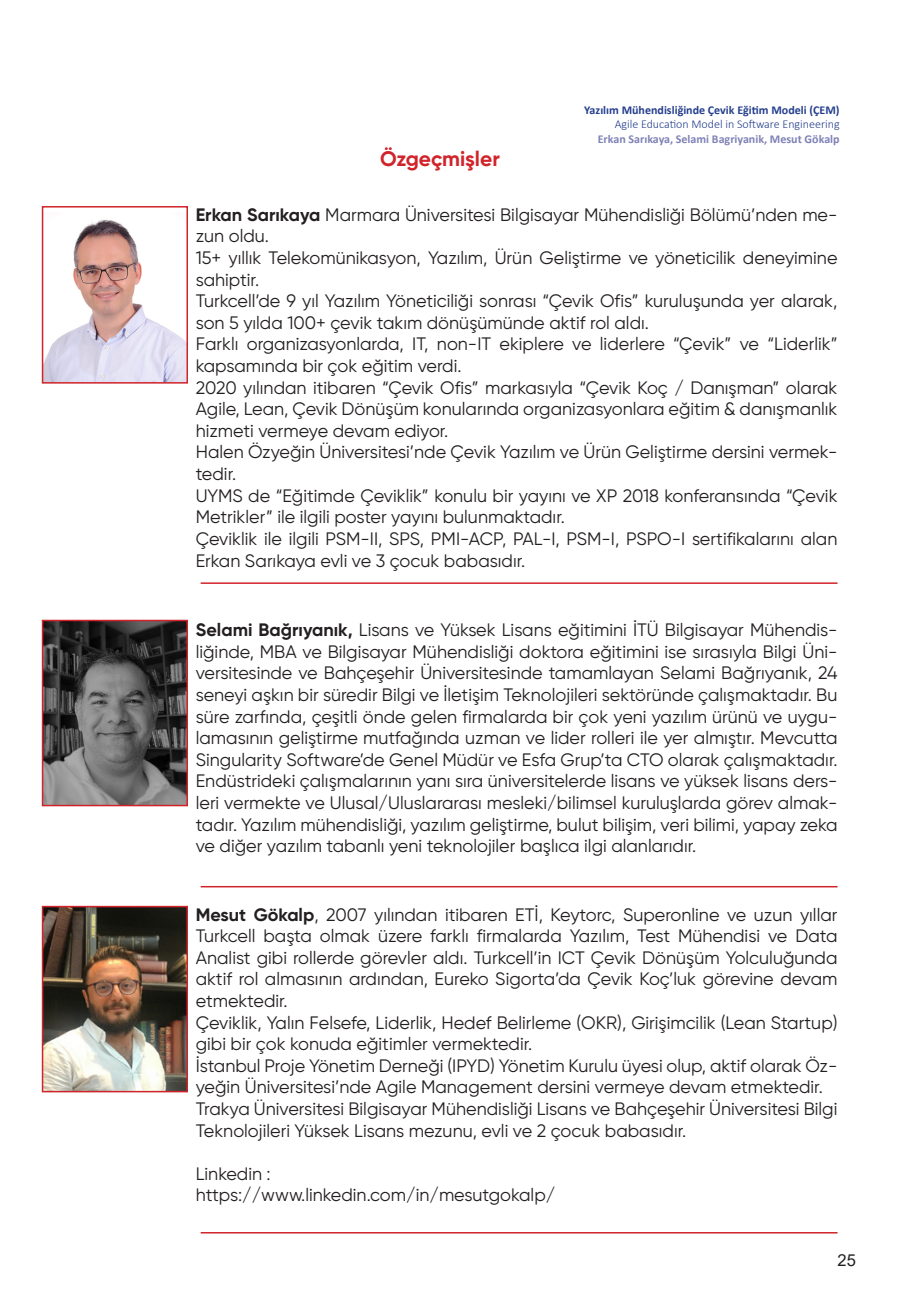
<style>
.page{position:relative;width:915px;height:1306px;background:#fff}
.page>*{position:absolute;margin:0;border:0;box-sizing:border-box;transform-origin:0 0}
.t1{font:700 21px "Gilroy";color:#d1232a}
.t2{font:18px/21.6px "Gilroy";color:#231f20}
.t3{font:16.5px "Arial";color:#231f20}
.t4{font:700 12px "Calibri";color:#253f8e}
.t5{font:700 12px "Calibri";color:#7f81b6}
.t6{font:300 12px "Calibri";color:#253f8e}
.s1{font-weight:700}
</style>
<div class="page">
<img style="left:45px;top:220px;width:140px;height:160px">
<div style="left:42px;top:206px;width:146px;height:177px;border:2px solid #d1232a"></div>
<img style="left:45px;top:622px;width:140px;height:181px">
<div style="left:42px;top:619px;width:146px;height:187px;border:2px solid #d1232a"></div>
<img style="left:45px;top:908px;width:140px;height:181px">
<div style="left:42px;top:905px;width:146px;height:187px;border:2px solid #d1232a"></div>
<hr style="left:200px;top:582px;width:637px;height:2px;background:#d1232a">
<hr style="left:200px;top:886px;width:637px;height:1px;background:#d1232a">
<hr style="left:200px;top:1231px;width:637px;height:2px;background:#d1232a">
<p class="t1" style="left:380px;top:145px;width:121px">Özgeçmişler</p>
<p class="t4" style="left:584px;top:101px;width:257px">Yazılım Mühendisliğinde Çevik Eğitim Modeli (ÇEM)</p>
<p class="t6" style="left:614px;top:117px;width:226px">Agile Education Model in Software Engineering</p>
<p class="t5" style="left:597px;top:130px;width:243px">Erkan Sarıkaya, Selami Bagriyanik, Mesut Gökalp</p>
<p class="t2" style="left:196px;top:203px;width:643px"><span class="s1">Erkan Sarıkaya</span> Marmara Üniversitesi Bilgisayar Mühendisliği Bölümü’nden me&shy;zun oldu.</p>
<p class="t2" style="left:196px;top:247px;width:643px">15+ yıllık Telekomünikasyon, Yazılım, Ürün Geliştirme ve yöneticilik deneyimine sahiptir.</p>
<p class="t2" style="left:196px;top:290px;width:643px">Turkcell’de 9 yıl Yazılım Yöneticiliği sonrası “Çevik Ofis” kuruluşunda yer alarak, son 5 yılda 100+ çevik takım dönüşümünde aktif rol aldı.</p>
<p class="t2" style="left:196px;top:333px;width:643px">Farklı organizasyonlarda, IT, non-IT ekiplere ve liderlere “Çevik” ve “Liderlik” kapsamında bir çok eğitim verdi.</p>
<p class="t2" style="left:196px;top:376px;width:643px;text-align:justify">2020 yılından itibaren “Çevik Ofis” markasıyla “Çevik Koç / Danışman” olarak Agile, Lean, Çevik Dönüşüm konularında organizasyonlara eğitim &amp; danışmanlık hizmeti vermeye devam ediyor.</p>
<p class="t2" style="left:196px;top:441px;width:643px">Halen Özyeğin Üniversitesi’nde Çevik Yazılım ve Ürün Geliştirme dersini vermek&shy;tedir.</p>
<p class="t2" style="left:196px;top:484px;width:643px">UYMS de “Eğitimde Çeviklik” konulu bir yayını ve XP 2018 konferansında “Çevik<br>Metrikler” ile ilgili poster yayını bulunmaktadır.</p>
<p class="t2" style="left:196px;top:527px;width:643px">Çeviklik ile ilgili PSM-II, SPS, PMI-ACP, PAL-I, PSM-I, PSPO-I sertifikalarını alan<br>Erkan Sarıkaya evli ve 3 çocuk babasıdır.</p>
<p class="t2" style="left:196px;top:619px;width:643px;text-align:justify"><span class="s1">Selami Bağrıyanık,</span> Lisans ve Yüksek Lisans eğitimini İTÜ Bilgisayar Mühendis&shy;liğinde, MBA ve Bilgisayar Mühendisliği doktora eğitimini ise sırasıyla Bilgi Üni&shy;versitesinde ve Bahçeşehir Üniversitesinde tamamlayan Selami Bağrıyanık, 24 seneyi aşkın bir süredir Bilgi ve İletişim Teknolojileri sektöründe çalışmaktadır. Bu süre zarfında, çeşitli önde gelen firmalarda bir çok yeni yazılım ürünü ve uygu&shy;lamasının geliştirme mutfağında uzman ve lider rolleri ile yer almıştır. Mevcutta Singularity Software’de Genel Müdür ve Esfa Grup’ta CTO olarak çalışmaktadır.<br>Endüstrideki çalışmalarının yanı sıra üniversitelerde lisans ve yüksek lisans ders&shy;leri vermekte ve Ulusal/Uluslararası mesleki/bilimsel kuruluşlarda görev almak&shy;tadır. Yazılım mühendisliği, yazılım geliştirme, bulut bilişim, veri bilimi, yapay zeka ve diğer yazılım tabanlı yeni teknolojiler başlıca ilgi alanlarıdır.</p>
<p class="t2" style="left:196px;top:903px;width:643px;text-align:justify"><span class="s1">Mesut Gökalp</span>, 2007 yılından itibaren ETİ, Keytorc, Superonline ve uzun yıllar Turkcell başta olmak üzere farklı firmalarda Yazılım, Test Mühendisi ve Data Analist gibi rollerde görevler aldı. Turkcell’in ICT Çevik Dönüşüm Yolculuğunda aktif rol almasının ardından, Eureko Sigorta’da Çevik Koç’luk görevine devam etmektedir.</p>
<p class="t2" style="left:196px;top:1011px;width:643px">Çeviklik, Yalın Felsefe, Liderlik, Hedef Belirleme (OKR), Girişimcilik (Lean Startup) gibi bir çok konuda eğitimler vermektedir.</p>
<p class="t2" style="left:196px;top:1054px;width:643px">İstanbul Proje Yönetim Derneği (IPYD) Yönetim Kurulu üyesi olup, aktif olarak Öz&shy;yeğin Üniversitesi’nde Agile Management dersini vermeye devam etmektedir.</p>
<p class="t2" style="left:196px;top:1097px;width:643px">Trakya Üniversitesi Bilgisayar Mühendisliği Lisans ve Bahçeşehir Üniversitesi Bilgi<br>Teknolojileri Yüksek Lisans mezunu, evli ve 2 çocuk babasıdır.</p>
<p class="t2" style="left:196px;top:1162px;width:76px">Linkedin :</p>
<p class="t2" style="left:196px;top:1184px;width:361px">https://www.linkedin.com/in/mesutgokalp/</p>
<p class="t3" style="left:837px;top:1248px;width:20px">25</p>
</div>
